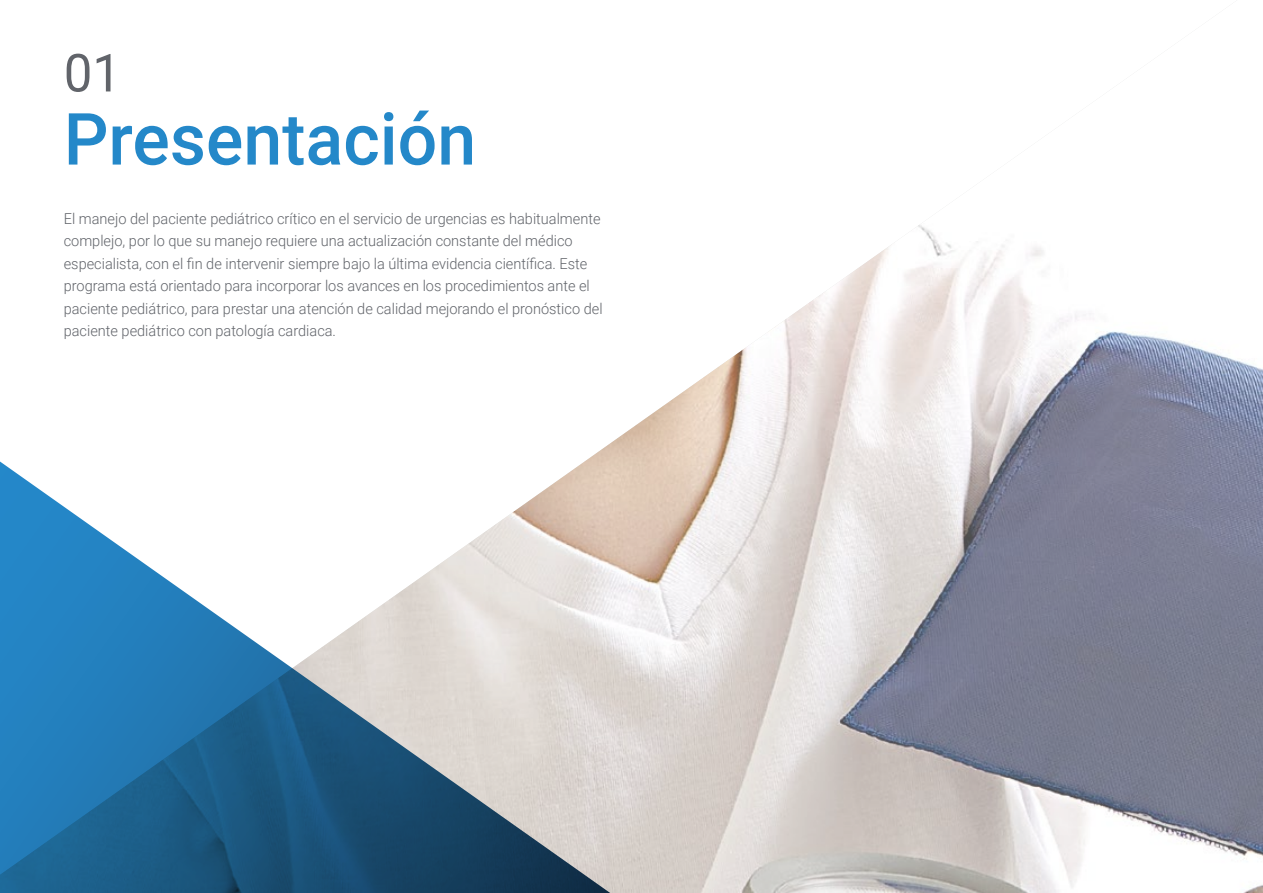
<style>
.page{position:relative;width:1263px;height:893px;background:#fff}
.page>*{position:absolute;margin:0;border:0;box-sizing:border-box;transform-origin:0 0}
.t1{font:500 72px "Roboto";color:#2488c9}
.t2{font:52.5px "Roboto";color:#61646a}
.t3{font:300 15px/22.5px "Roboto";color:#61646a}
</style>
<div class="page">
<img style="left:607px;top:225px;width:656px;height:668px">
<svg style="left:0;top:446px;width:640px;height:447px"></svg>
<h2 class="t2" style="left:64px;top:36px;width:59px">01</h2>
<h1 class="t1" style="left:64px;top:89px;width:414px">Presentación</h1>
<p class="t3" style="left:64px;top:207px;width:540px">El manejo del paciente pediátrico crítico en el servicio de urgencias es habitualmente complejo, por lo que su manejo requiere una actualización constante del médico especialista, con el fin de intervenir siempre bajo la última evidencia científica. Este programa está orientado para incorporar los avances en los procedimientos ante el paciente pediátrico, para prestar una atención de calidad mejorando el pronóstico del paciente pediátrico con patología cardiaca.</p>
</div>
